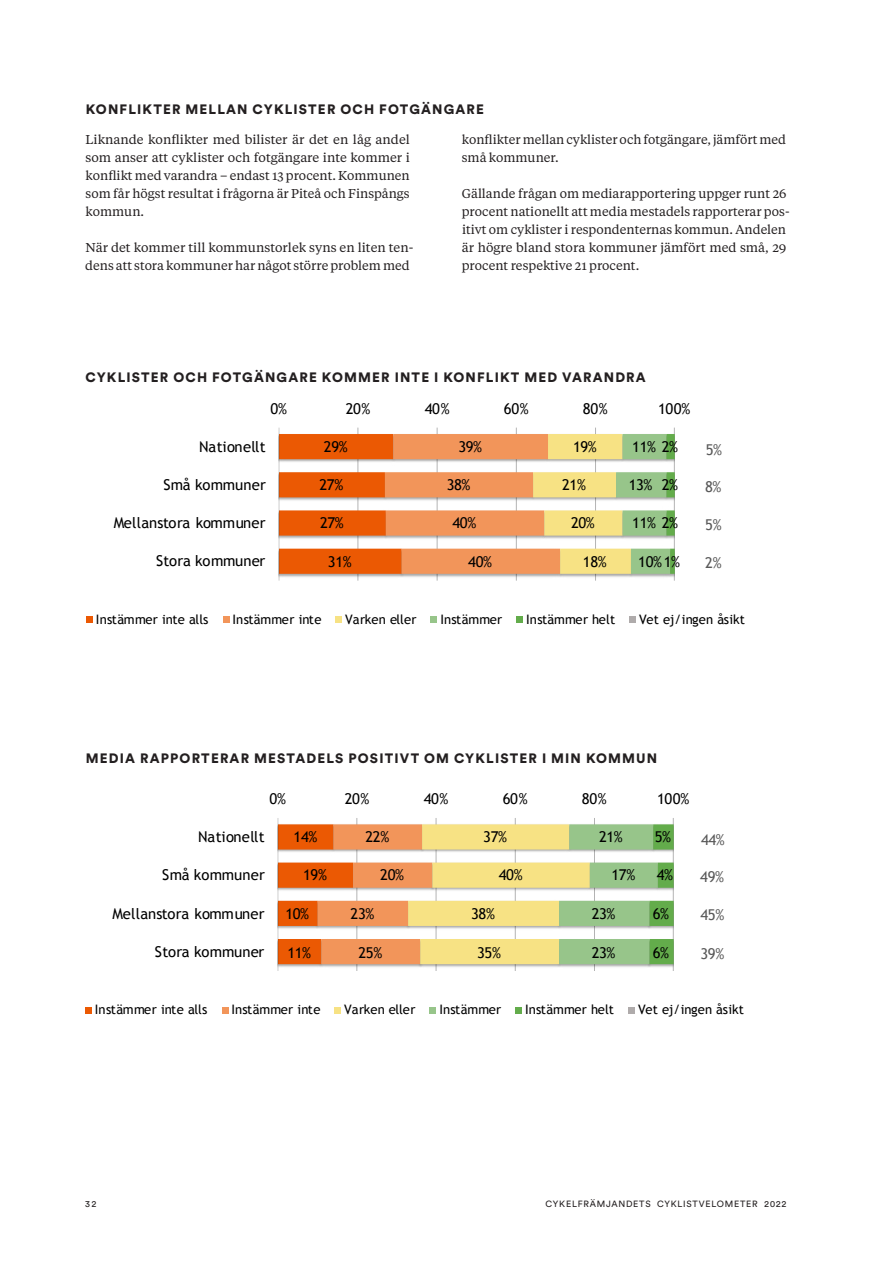
<style>
.page{position:relative;width:893px;height:1263px;background:#fff}
.page>*{position:absolute;margin:0;border:0;box-sizing:border-box;transform-origin:0 0}
.t1{font:14.85px "Trebuchet MS";letter-spacing:-.02em;color:#000}
.t2{font:14.85px "Trebuchet MS";letter-spacing:.015em;color:#000}
.t3{font:14.85px "Trebuchet MS";letter-spacing:-.025em;color:#595959}
.Faktarubrik{font:900 13.5px "Circular Std";letter-spacing:.085em;color:#231f20}
.t4{font:13.05px "Trebuchet MS";color:#000}
.Brödtext{font:12.75px/18px "Tiempos Text";color:#231f20}
.t5{font:9px "Circular Std";letter-spacing:.085em;color:#231f20}
</style>
<div class="page">
<hr style="left:356px;top:818px;width:1px;height:153px;background:#cecece">
<hr style="left:436px;top:818px;width:1px;height:153px;background:#d4d4d4">
<hr style="left:515px;top:818px;width:1px;height:153px;background:#c3c3c3">
<hr style="left:594px;top:818px;width:1px;height:153px;background:#b3b3b3">
<hr style="left:673px;top:818px;width:1px;height:153px;background:#c3c3c3">
<img style="left:278px;top:822px;width:36px;height:147px">
<img style="left:314px;top:822px;width:90px;height:147px">
<img style="left:404px;top:822px;width:151px;height:147px">
<img style="left:555px;top:964px;width:91px;height:3px">
<img style="left:646px;top:822px;width:28px;height:147px">
<svg style="left:278px;top:824px;width:396px;height:140px"></svg>
<hr style="left:277px;top:818px;width:1px;height:153px;background:#000;opacity:.2">
<div style="left:85px;top:1007px;width:7px;height:7px;background:#eb5903"></div>
<div style="left:222px;top:1007px;width:6px;height:7px;background:#f2955a"></div>
<div style="left:334px;top:1007px;width:7px;height:7px;background:#f7e284"></div>
<div style="left:429px;top:1007px;width:7px;height:7px;background:#97c58a"></div>
<div style="left:515px;top:1007px;width:7px;height:7px;background:#63ac4b"></div>
<div style="left:628px;top:1007px;width:7px;height:7px;background:#afabab"></div>
<hr style="left:357px;top:428px;width:1px;height:153px;background:#000;opacity:.3">
<hr style="left:437px;top:428px;width:1px;height:153px;background:#000;opacity:.3">
<hr style="left:516px;top:428px;width:1px;height:153px;background:#000;opacity:.3">
<hr style="left:595px;top:428px;width:1px;height:153px;background:#000;opacity:.3">
<hr style="left:674px;top:428px;width:1px;height:153px;background:#000;opacity:.3">
<img style="left:280px;top:432px;width:101px;height:146px">
<img style="left:381px;top:432px;width:148px;height:146px">
<img style="left:663px;top:432px;width:12px;height:146px">
<svg style="left:280px;top:434px;width:395px;height:140px"></svg>
<hr style="left:279px;top:428px;width:1px;height:153px;background:#000;opacity:.2">
<div style="left:86px;top:617px;width:7px;height:6px;background:#eb5903"></div>
<svg style="left:223px;top:617px;width:6px;height:6px"></svg>
<div style="left:335px;top:617px;width:7px;height:6px;background:#f7e284"></div>
<svg style="left:431px;top:617px;width:6px;height:6px"></svg>
<div style="left:516px;top:617px;width:7px;height:6px;background:#63ac4b"></div>
<div style="left:629px;top:617px;width:7px;height:6px;background:#afabab"></div>
<p class="Faktarubrik" style="left:86px;top:100px;width:400px">KONFLIKTER MELLAN CYKLISTER OCH FOTGÄNGARE</p>
<p class="Brödtext" style="left:86px;top:130px;width:326px;text-align:justify">Liknande konflikter med bilister är det en låg andel som anser att cyklister och fotgängare inte kommer i konflikt med varandra – endast 13 procent. Kommunen som får högst resultat i frågorna är Piteå och Finspångs kommun.</p>
<p class="Brödtext" style="left:85px;top:238px;width:330px">När det kommer till kommunstorlek syns en liten ten&shy;dens att stora kommuner har något större problem med</p>
<p class="Brödtext" style="left:462px;top:130px;width:326px">konflikter mellan cyklister och fotgängare, jämfört med små kommuner.</p>
<p class="Brödtext" style="left:462px;top:184px;width:329px">Gällande frågan om mediarapportering uppger runt 26 procent nationellt att media mestadels rapporterar pos-</p>
<p class="Brödtext" style="left:462px;top:220px;width:326px;text-align:justify">itivt om cyklister i respondenternas kommun. Andelen är högre bland stora kommuner jämfört med små, 29 procent respektive 21 procent.</p>
<p class="Faktarubrik" style="left:86px;top:368px;width:562px">CYKLISTER OCH FOTGÄNGARE KOMMER INTE I KONFLIKT MED VARANDRA</p>
<p class="t1" style="left:271px;top:399px;width:18px">0%</p>
<p class="t1" style="left:346px;top:399px;width:26px">20%</p>
<p class="t1" style="left:425px;top:399px;width:26px">40%</p>
<p class="t1" style="left:504px;top:399px;width:26px">60%</p>
<p class="t1" style="left:583px;top:399px;width:26px">80%</p>
<p class="t1" style="left:658px;top:399px;width:34px">100%</p>
<p class="t2" style="left:199px;top:438px;width:68px">Nationellt</p>
<p class="t2" style="left:163px;top:476px;width:104px">Små kommuner</p>
<p class="t1" style="left:114px;top:514px;width:154px">Mellanstora kommuner</p>
<p class="t1" style="left:156px;top:552px;width:111px">Stora kommuner</p>
<p class="t1" style="left:324px;top:438px;width:25px">29%</p>
<p class="t1" style="left:319px;top:476px;width:25px">27%</p>
<p class="t1" style="left:320px;top:514px;width:25px">27%</p>
<p class="t1" style="left:328px;top:553px;width:25px">31%</p>
<p class="t1" style="left:458px;top:438px;width:25px">39%</p>
<p class="t1" style="left:447px;top:476px;width:25px">38%</p>
<p class="t1" style="left:452px;top:514px;width:25px">40%</p>
<p class="t1" style="left:468px;top:553px;width:25px">40%</p>
<p class="t1" style="left:573px;top:438px;width:25px">19%</p>
<p class="t1" style="left:562px;top:476px;width:25px">21%</p>
<p class="t1" style="left:571px;top:514px;width:25px">20%</p>
<p class="t1" style="left:583px;top:553px;width:25px">18%</p>
<p class="t1" style="left:632px;top:438px;width:47px">11% 2%</p>
<p class="t1" style="left:629px;top:476px;width:25px">13%</p>
<p class="t1" style="left:632px;top:514px;width:47px">11% 2%</p>
<p class="t1" style="left:638px;top:553px;width:43px">10%1%</p>
<p class="t1" style="left:662px;top:476px;width:18px">2%</p>
<p class="t3" style="left:706px;top:440px;width:18px">5%</p>
<p class="t3" style="left:705px;top:478px;width:18px">8%</p>
<p class="t3" style="left:705px;top:516px;width:18px">5%</p>
<p class="t3" style="left:705px;top:554px;width:18px">2%</p>
<p class="t4" style="left:96px;top:612px;width:114px">Instämmer inte alls</p>
<p class="t4" style="left:233px;top:612px;width:91px">Instämmer inte</p>
<p class="t4" style="left:345px;top:612px;width:73px">Varken eller</p>
<p class="t4" style="left:440px;top:612px;width:63px">Instämmer</p>
<p class="t4" style="left:526px;top:612px;width:91px">Instämmer helt</p>
<p class="t4" style="left:639px;top:612px;width:107px">Vet ej/ingen åsikt</p>
<p class="Faktarubrik" style="left:86px;top:749px;width:573px">MEDIA RAPPORTERAR MESTADELS POSITIVT OM CYKLISTER I MIN KOMMUN</p>
<p class="t1" style="left:270px;top:790px;width:18px">0%</p>
<p class="t1" style="left:345px;top:790px;width:26px">20%</p>
<p class="t1" style="left:424px;top:790px;width:26px">40%</p>
<p class="t1" style="left:503px;top:790px;width:26px">60%</p>
<p class="t1" style="left:582px;top:790px;width:26px">80%</p>
<p class="t1" style="left:657px;top:790px;width:34px">100%</p>
<p class="t2" style="left:198px;top:828px;width:68px">Nationellt</p>
<p class="t2" style="left:162px;top:866px;width:104px">Små kommuner</p>
<p class="t1" style="left:113px;top:904px;width:154px">Mellanstora kommuner</p>
<p class="t1" style="left:155px;top:943px;width:111px">Stora kommuner</p>
<p class="t1" style="left:294px;top:828px;width:25px">14%</p>
<p class="t1" style="left:303px;top:866px;width:25px">19%</p>
<p class="t1" style="left:285px;top:904px;width:25px">10%</p>
<p class="t1" style="left:287px;top:944px;width:25px">11%</p>
<p class="t1" style="left:365px;top:828px;width:25px">22%</p>
<p class="t1" style="left:380px;top:866px;width:25px">20%</p>
<p class="t1" style="left:351px;top:904px;width:25px">23%</p>
<p class="t1" style="left:358px;top:944px;width:25px">25%</p>
<p class="t1" style="left:483px;top:828px;width:25px">37%</p>
<p class="t1" style="left:499px;top:866px;width:25px">40%</p>
<p class="t1" style="left:471px;top:904px;width:25px">38%</p>
<p class="t1" style="left:477px;top:944px;width:25px">35%</p>
<p class="t1" style="left:599px;top:828px;width:25px">21%</p>
<p class="t1" style="left:611px;top:866px;width:25px">17%</p>
<p class="t1" style="left:592px;top:904px;width:25px">23%</p>
<p class="t1" style="left:592px;top:944px;width:25px">23%</p>
<p class="t1" style="left:655px;top:828px;width:18px">5%</p>
<p class="t1" style="left:657px;top:866px;width:18px">4%</p>
<p class="t1" style="left:653px;top:904px;width:18px">6%</p>
<p class="t1" style="left:653px;top:944px;width:18px">6%</p>
<p class="t3" style="left:701px;top:831px;width:25px">44%</p>
<p class="t3" style="left:700px;top:868px;width:25px">49%</p>
<p class="t3" style="left:700px;top:906px;width:25px">45%</p>
<p class="t3" style="left:700px;top:944px;width:25px">39%</p>
<p class="t4" style="left:95px;top:1002px;width:114px">Instämmer inte alls</p>
<p class="t4" style="left:231px;top:1002px;width:91px">Instämmer inte</p>
<p class="t4" style="left:344px;top:1002px;width:73px">Varken eller</p>
<p class="t4" style="left:439px;top:1002px;width:63px">Instämmer</p>
<p class="t4" style="left:525px;top:1002px;width:91px">Instämmer helt</p>
<p class="t4" style="left:638px;top:1002px;width:107px">Vet ej/ingen åsikt</p>
<p class="t5" style="left:85px;top:1198px;width:13px">32</p>
<p class="t5" style="left:546px;top:1198px;width:242px">CYKELFRÄMJANDETS CYKLISTVELOMETER 2022</p>
</div>
